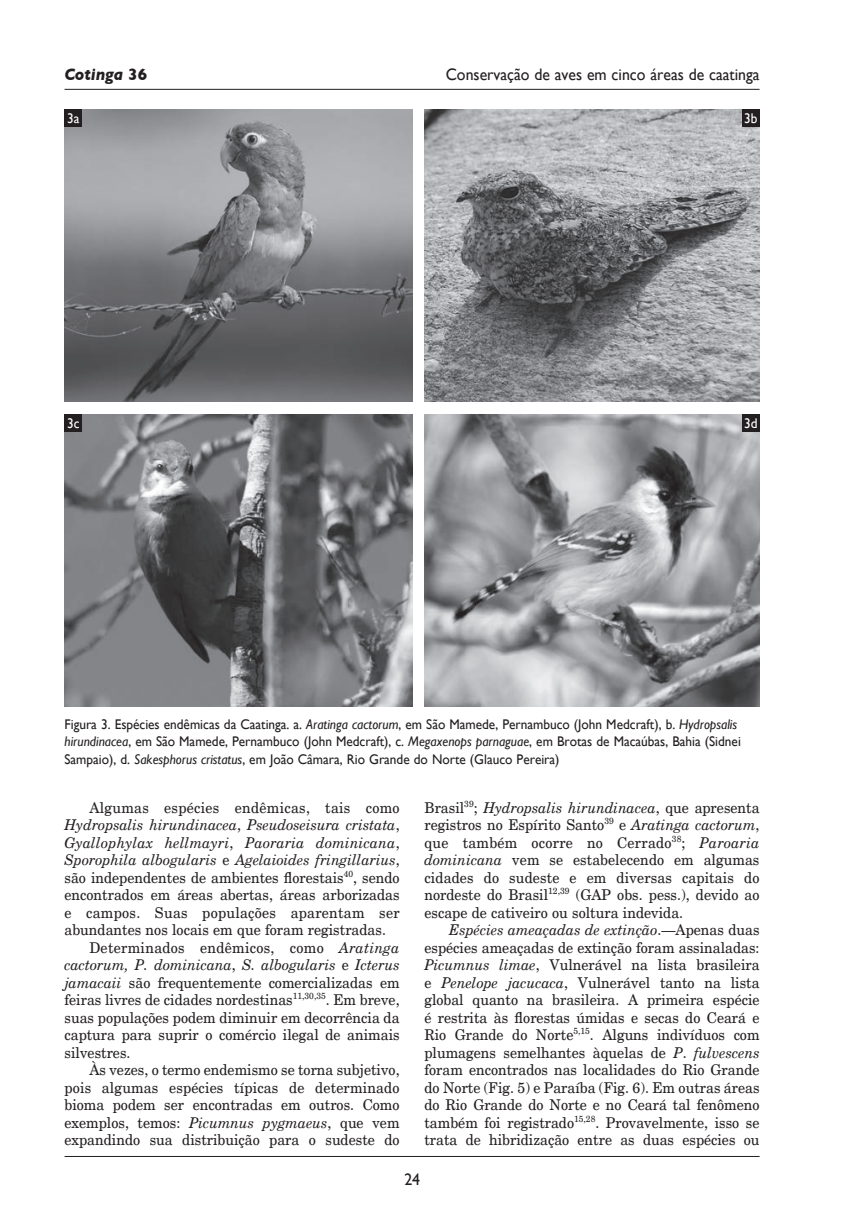
<style>
.page{position:relative;width:844px;height:1221px;background:#fff}
.page>*{position:absolute;margin:0;border:0;box-sizing:border-box;transform-origin:0 0}
.t1{font:16.62px "Gill Sans";color:#231f20;scale:.95 1}
.t2{font:italic 700 16.62px "Gill Sans";color:#231f20;scale:.95 1}
.t3{font:14.88px/17.5px "New Century Schlbk";color:#231f20;text-align:justify;scale:.95 1}
.t4{font:italic 14.88px "New Century Schlbk";color:#231f20;scale:.95 1}
.t5{font:14.88px "New Century Schlbk";letter-spacing:.02em;color:#231f20;scale:.95 1}
.t6{font:14px/17.5px "Gill Sans";color:#231f20;scale:.95 1}
.t7{font:14px "Gill Sans";color:#fff;scale:.95 1}
.s1{font-style:normal}
.s2{font-style:italic}
</style>
<div class="page">
<hr style="left:64px;top:1155px;width:695px;height:1px;background:#231f20">
<hr style="left:64px;top:89px;width:695px;height:1px;background:#231f20">
<img style="left:64px;top:109px;width:348px;height:292px">
<img style="left:424px;top:109px;width:335px;height:292px">
<img style="left:64px;top:414px;width:348px;height:292px">
<img style="left:424px;top:414px;width:335px;height:292px">
<div style="left:64px;top:109px;width:18px;height:17px;background:#231f20"></div>
<div style="left:741px;top:109px;width:18px;height:17px;background:#231f20"></div>
<div style="left:64px;top:414px;width:18px;height:17px;background:#231f20"></div>
<div style="left:741px;top:414px;width:18px;height:17px;background:#231f20"></div>
<p class="t2" style="left:64px;top:64px;width:88px">Cotinga <span class="s1">36</span></p>
<p class="t1" style="left:445px;top:64px;width:332px">Conservação de aves em cinco áreas de caatinga</p>
<p class="t7" style="left:67px;top:110px;width:14px">3a</p>
<p class="t7" style="left:744px;top:110px;width:16px">3b</p>
<p class="t7" style="left:67px;top:414px;width:15px">3c</p>
<p class="t7" style="left:743px;top:414px;width:16px">3d</p>
<p class="t6" style="left:64px;top:715px;width:713px">Figura 3. Espécies endêmicas da Caatinga. a. <span class="s2">Aratinga cactorum</span>, em São Mamede, Pernambuco (John Medcraft), b. <span class="s2">Hydropsalis hirundinacea</span>, em São Mamede, Pernambuco (John Medcraft), c. <span class="s2">Megaxenops parnaguae</span>, em Brotas de Macaúbas, Bahia (Sidnei<br>Sampaio), d. <span class="s2">Sakesphorus cristatus</span>, em João Câmara, Rio Grande do Norte (Glauco Pereira)</p>
<p class="t5" style="left:89px;top:798px;width:328px">Algumas espécies endêmicas, tais como</p>
<p class="t4" style="left:64px;top:815px;width:354px">Hydropsalis hirundinacea<span class="s1">,</span> Pseudoseisura cristata<span class="s1">,</span></p>
<p class="t4" style="left:64px;top:833px;width:354px">Gyallophylax hellmayri<span class="s1">,</span> Paoraria dominicana<span class="s1">,</span></p>
<p class="t4" style="left:64px;top:850px;width:354px">Sporophila albogularis <span class="s1">e</span> Agelaioides fringillarius<span class="s1">,</span></p>
<p class="t3" style="left:64px;top:868px;width:354px">são independentes de ambientes florestais<sup>40</sup>, sendo</p>
<p class="t3" style="left:64px;top:886px;width:354px">encontrados em áreas abertas, áreas arborizadas</p>
<p class="t5" style="left:64px;top:903px;width:354px">e campos. Suas populações aparentam ser</p>
<p class="t3" style="left:64px;top:921px;width:340px">abundantes nos locais em que foram registradas.</p>
<p class="t5" style="left:89px;top:938px;width:328px">Determinados endêmicos, como <span class="s2">Aratinga</span></p>
<p class="t4" style="left:64px;top:955px;width:354px">cactorum, P. dominicana<span class="s1">,</span> S. albogularis <span class="s1">e</span> Icterus</p>
<p class="t3" style="left:64px;top:973px;width:354px"><span class="s2">jamacaii</span> são frequentemente comercializadas em</p>
<p class="t3" style="left:64px;top:991px;width:354px">feiras livres de cidades nordestinas<sup>11,30,35</sup>. Em breve,</p>
<p class="t3" style="left:64px;top:1008px;width:354px">suas populações podem diminuir em decorrência da</p>
<p class="t3" style="left:64px;top:1026px;width:354px">captura para suprir o comércio ilegal de animais</p>
<p class="t3" style="left:64px;top:1043px;width:71px">silvestres.</p>
<p class="t3" style="left:89px;top:1061px;width:328px">Às vezes, o termo endemismo se torna subjetivo,</p>
<p class="t3" style="left:64px;top:1078px;width:354px">pois algumas espécies típicas de determinado</p>
<p class="t3" style="left:64px;top:1096px;width:354px">bioma podem ser encontradas em outros. Como</p>
<p class="t3" style="left:64px;top:1113px;width:354px">exemplos, temos: <span class="s2">Picumnus pygmaeus</span>, que vem</p>
<p class="t3" style="left:64px;top:1131px;width:354px">expandindo sua distribuição para o sudeste do</p>
<p class="t3" style="left:424px;top:798px;width:354px">Brasil<sup>39</sup>; <span class="s2">Hydropsalis hirundinacea</span>, que apresenta registros no Espírito Santo<sup>39</sup> e <span class="s2">Aratinga cactorum</span>, que também ocorre no Cerrado<sup>38</sup>; <span class="s2">Paroaria dominicana</span> vem se estabelecendo em algumas cidades do sudeste e em diversas capitais do nordeste do Brasil<sup>12,39</sup> (GAP obs. pess.), devido ao escape de cativeiro ou soltura indevida.</p>
<p class="t3" style="left:424px;top:921px;width:354px;text-indent:25px"><span class="s2">Espécies ameaçadas de extinção</span>.—Apenas duas espécies ameaçadas de extinção foram assinaladas:<br><span class="s2">Picumnus limae</span>, Vulnerável na lista brasileira e <span class="s2">Penelope jacucaca</span>, Vulnerável tanto na lista global quanto na brasileira. A primeira espécie é restrita às florestas úmidas e secas do Ceará e Rio Grande do Norte<sup>5,15</sup>. Alguns indivíduos com plumagens semelhantes àquelas de <span class="s2">P</span>. <span class="s2">fulvescens </span>foram encontrados nas localidades do Rio Grande do Norte (Fig. 5) e Paraíba (Fig. 6). Em outras áreas do Rio Grande do Norte e no Ceará tal fenômeno também foi registrado<sup>15,28</sup>. Provavelmente, isso se trata de hibridização entre as duas espécies ou</p>
<p class="t1" style="left:404px;top:1169px;width:18px">24</p>
</div>
